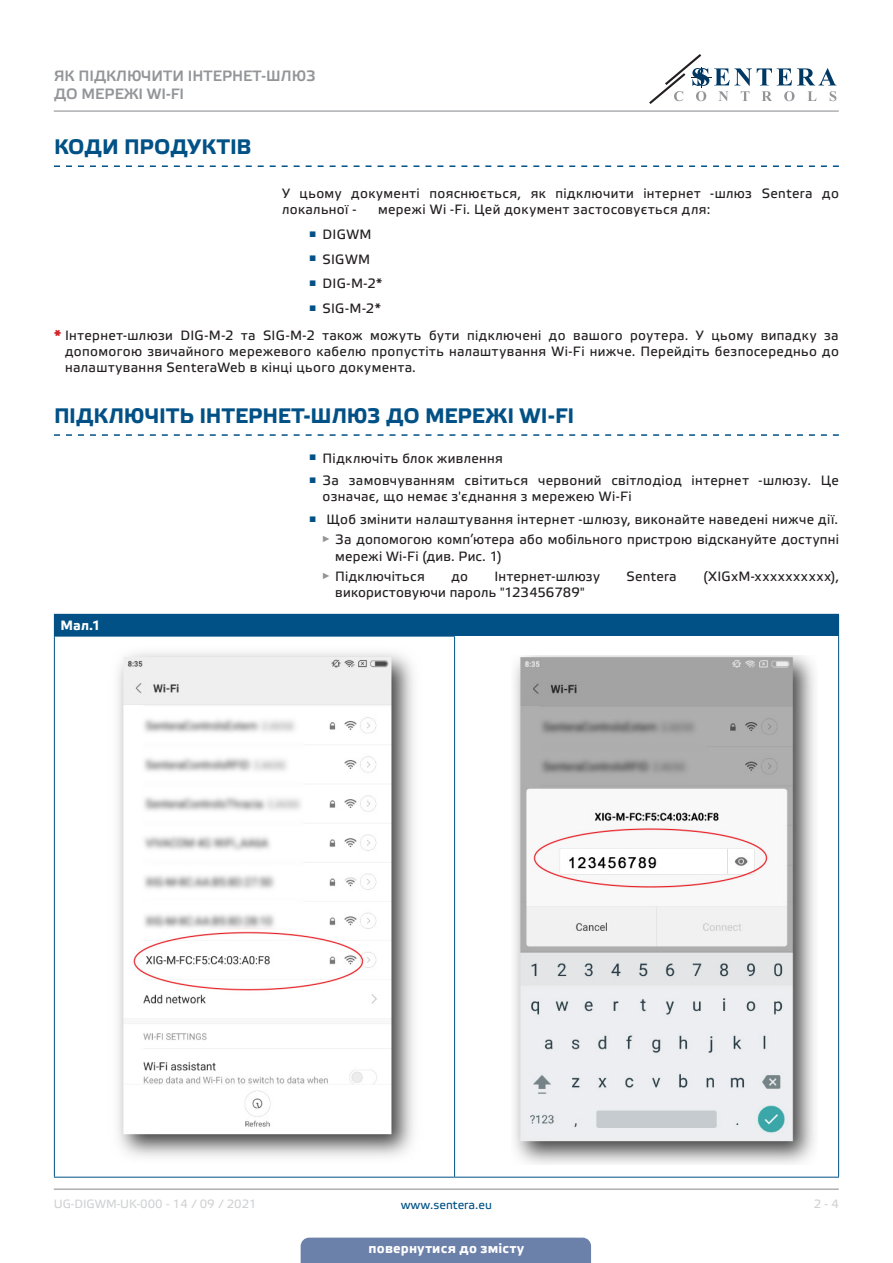
<style>
.page{position:relative;width:893px;height:1263px;background:#fff}
.page>*{position:absolute;margin:0;border:0;box-sizing:border-box;transform-origin:0 0}
.t1{font:700 21px "Etelka Text Pro";letter-spacing:.005em;color:#015186}
.t2{font:15px/18px "Etelka Medium Pro";color:#939598}
.Bullet_list{font:13.5px/16.2px "Etelka Text Pro";letter-spacing:.025em;color:#231f20}
.table_text{font:700 13.5px "Etelka Text Pro";letter-spacing:.015em;color:#fff}
.Bullet_list-2{font:13.5px "Etelka Text Pro";letter-spacing:.05em;color:#231f20}
.t3{font:12px "Etelka Text Pro";color:#d1d2d4}
.t4{font:12px "Etelka Text Pro";color:#015186}
.s1{font-weight:700;color:#d1232a}
</style>
<div class="page">
<hr style="left:54px;top:111px;width:785px;height:1px;background:#939598">
<hr style="left:54px;top:1188px;width:785px;height:2px;background:#939598">
<svg style="left:649px;top:54px;width:187px;height:50px"></svg>
<div style="left:301px;top:1237px;width:290px;height:26px;background:#6c81aa"></div>
<svg style="left:54px;top:165px;width:785px;height:2px"></svg>
<svg style="left:54px;top:434px;width:785px;height:2px"></svg>
<div style="left:54px;top:614px;width:785px;height:22px;background:#015186"></div>
<hr style="left:55px;top:635px;width:400px;height:2px;background:#015186">
<hr style="left:454px;top:637px;width:1px;height:540px;background:#015186">
<hr style="left:54px;top:636px;width:1px;height:541px;background:#015186">
<hr style="left:54px;top:1177px;width:401px;height:1px;background:#015186">
<hr style="left:838px;top:636px;width:1px;height:541px;background:#015186">
<hr style="left:455px;top:1177px;width:384px;height:1px;background:#015186">
<img style="left:118px;top:653px;width:296px;height:504px">
<img style="left:514px;top:656px;width:301px;height:508px">
<p class="t2" style="left:54px;top:67px;width:263px">ЯК ПІДКЛЮЧИТИ ІНТЕРНЕТ-ШЛЮЗ<br>ДО МЕРЕЖІ WI-FI</p>
<p class="t1" style="left:54px;top:135px;width:199px">КОДИ ПРОДУКТІВ</p>
<p class="Bullet_list" style="left:282px;top:186px;width:558px">У цьому документі пояснюється, як підключити інтернет -шлюз Sentera до локальної -</p>
<p class="Bullet_list" style="left:378px;top:202px;width:334px">мережі Wi -Fi. Цей документ застосовується для:</p>
<p class="Bullet_list" style="left:309px;top:227px;width:64px"><sup>■</sup> DIGWM</p>
<p class="Bullet_list" style="left:309px;top:252px;width:63px"><sup>■</sup> SIGWM</p>
<p class="Bullet_list" style="left:309px;top:276px;width:75px"><sup>■</sup> DIG-M-2*</p>
<p class="Bullet_list" style="left:309px;top:301px;width:73px"><sup>■</sup> SIG-M-2*</p>
<p class="Bullet_list" style="left:65px;top:328px;width:775px;text-align:justify;text-indent:-11px"><span class="s1">*</span> Інтернет-шлюзи DIG-M-2 та SIG-M-2 також можуть бути підключені до вашого роутера. У цьому випадку за допомогою звичайного мережевого кабелю пропустіть налаштування Wi-Fi нижче. Перейдіть безпосередньо до налаштування SenteraWeb в кінці цього документа.</p>
<p class="t1" style="left:54px;top:404px;width:522px">ПІДКЛЮЧІТЬ ІНТЕРНЕТ-ШЛЮЗ ДО МЕРЕЖІ WI-FI</p>
<p class="Bullet_list" style="left:309px;top:451px;width:195px"><sup>■</sup> Підключіть блок живлення</p>
<p class="Bullet_list" style="left:323px;top:473px;width:518px;text-indent:-13px"><sup>■</sup> За замовчуванням світиться червоний світлодіод інтернет -шлюзу. Це означає, що немає з'єднання з мережею Wi-Fi</p>
<p class="Bullet_list" style="left:309px;top:512px;width:531px"><sup>■</sup> Щоб змінити налаштування інтернет -шлюзу, виконайте наведені нижче дії.</p>
<p class="Bullet_list" style="left:335px;top:532px;width:505px;text-indent:-13px"><sup>►</sup> За допомогою комп’ютера або мобільного пристрою відскануйте доступні мережі Wi-Fi (див. Рис. 1)</p>
<p class="Bullet_list" style="left:322px;top:569px;width:104px"><sup>►</sup> Підключіться</p>
<p class="Bullet_list" style="left:451px;top:569px;width:18px">до</p>
<p class="Bullet_list" style="left:495px;top:569px;width:107px">Інтернет-шлюзу</p>
<p class="Bullet_list" style="left:627px;top:569px;width:52px">Sentera</p>
<p class="Bullet_list-2" style="left:703px;top:569px;width:137px">(XIGxM-xxxxxxxxxx),</p>
<p class="Bullet_list" style="left:335px;top:585px;width:251px">використовуючи пароль "123456789"</p>
<p class="table_text" style="left:60px;top:618px;width:42px">Мал.1</p>
<p class="t3" style="left:54px;top:1197px;width:204px">UG-DIGWM-UK-000 - 14 / 09 / 2021</p>
<p class="t4" style="left:401px;top:1198px;width:93px">www.sentera.eu</p>
<p class="t3" style="left:814px;top:1197px;width:27px">2 - 4</p>
<p class="table_text" style="left:369px;top:1240px;width:157px">повернутися до змісту</p>
</div>
